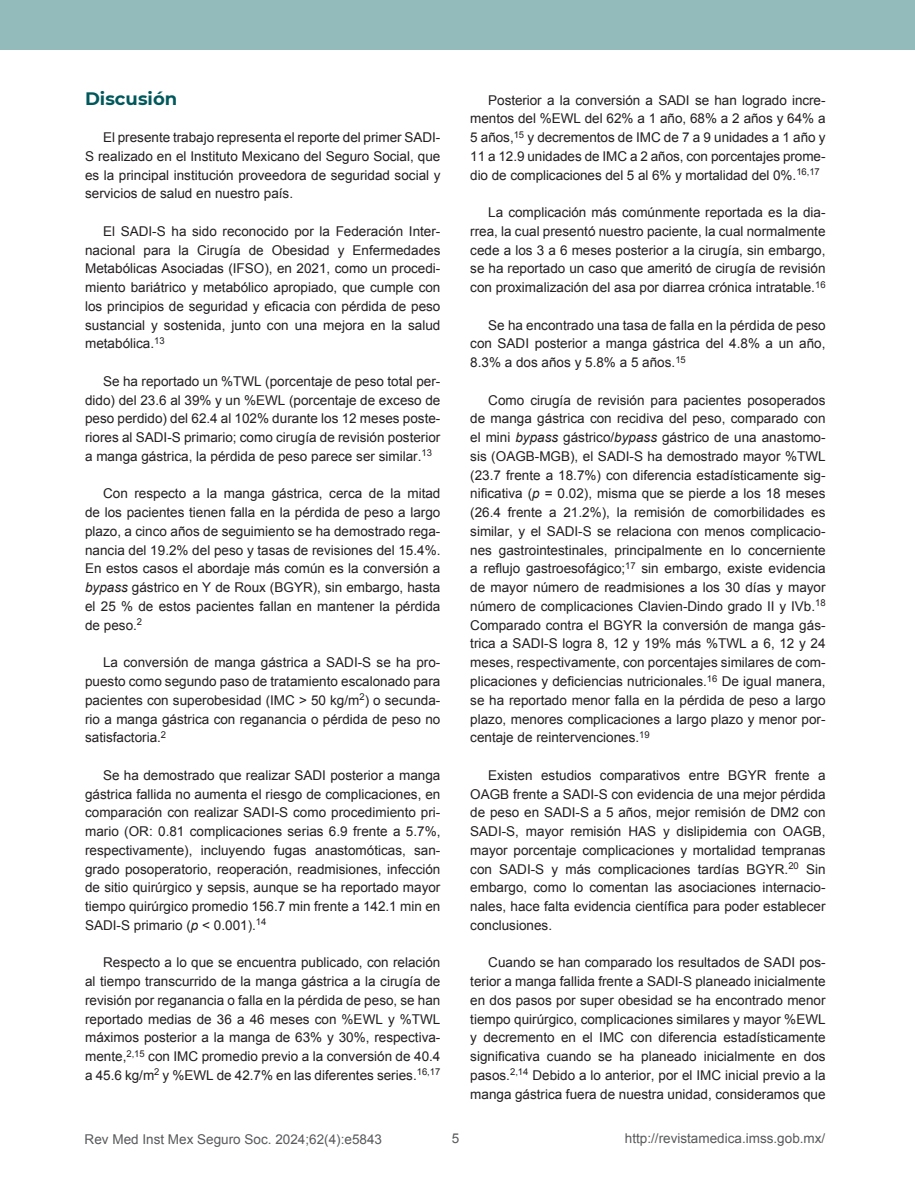
<style>
.page{position:relative;width:915px;height:1191px;background:#fff}
.page>*{position:absolute;margin:0;border:0;box-sizing:border-box;transform-origin:0 0}
.t1{font:700 18px "Montserrat";color:#01585b}
.t2{font:13.5px/18.8px "Arial";color:#231f20;text-align:justify}
.t3{font:13.5px "Arial";color:#58595b}
.s1{font-style:italic}
</style>
<div class="page">
<div style="left:0;top:0;width:914px;height:50px;background:#93bbbb"></div>
<h1 class="t1" style="left:85px;top:85px;width:94px">Discusión</h1>
<p class="t2" style="left:85px;top:128px;width:357px;text-indent:18px">El presente trabajo representa el reporte del primer SADI-S realizado en el Instituto Mexicano del Seguro Social, que es la principal institución proveedora de seguridad social y servicios de salud en nuestro país.</p>
<p class="t2" style="left:85px;top:222px;width:357px;text-indent:18px">El SADI-S ha sido reconocido por la Federación Inter&shy;nacional para la Cirugía de Obesidad y Enfermedades Metabólicas Asociadas (IFSO), en 2021, como un procedi&shy;miento bariátrico y metabólico apropiado, que cumple con los principios de seguridad y eficacia con pérdida de peso sustancial y sostenida, junto con una mejora en la salud metabólica.<sup>13</sup></p>
<p class="t2" style="left:85px;top:372px;width:357px;text-indent:18px">Se ha reportado un %TWL (porcentaje de peso total per&shy;dido) del 23.6 al 39% y un %EWL (porcentaje de exceso de peso perdido) del 62.4 al 102% durante los 12 meses poste&shy;riores al SADI-S primario; como cirugía de revisión posterior a manga gástrica, la pérdida de peso parece ser similar.<sup>13</sup></p>
<p class="t2" style="left:85px;top:484px;width:357px;text-indent:18px">Con respecto a la manga gástrica, cerca de la mitad de los pacientes tienen falla en la pérdida de peso a largo plazo, a cinco años de seguimiento se ha demostrado rega&shy;nancia del 19.2% del peso y tasas de revisiones del 15.4%.<br>En estos casos el abordaje más común es la conversión a <span class="s1">bypass</span> gástrico en Y de Roux (BGYR), sin embargo, hasta el 25 % de estos pacientes fallan en mantener la pérdida de peso.<sup>2</sup></p>
<p class="t2" style="left:85px;top:653px;width:357px;text-indent:18px">La conversión de manga gástrica a SADI-S se ha pro&shy;puesto como segundo paso de tratamiento escalonado para pacientes con superobesidad (IMC &gt; 50 kg/m<sup>2</sup>) o secunda&shy;rio a manga gástrica con reganancia o pérdida de peso no satisfactoria.<sup>2</sup></p>
<p class="t2" style="left:85px;top:766px;width:357px;text-indent:18px">Se ha demostrado que realizar SADI posterior a manga gástrica fallida no aumenta el riesgo de complicaciones, en comparación con realizar SADI-S como procedimiento pri&shy;mario (OR: 0.81 complicaciones serias 6.9 frente a 5.7%, respectivamente), incluyendo fugas anastomóticas, san&shy;grado posoperatorio, reoperación, readmisiones, infección de sitio quirúrgico y sepsis, aunque se ha reportado mayor tiempo quirúrgico promedio 156.7 min frente a 142.1 min en SADI-S primario (<span class="s1">p</span> &lt; 0.001).<sup>14</sup></p>
<p class="t2" style="left:85px;top:953px;width:357px;text-indent:18px">Respecto a lo que se encuentra publicado, con relación al tiempo transcurrido de la manga gástrica a la cirugía de revisión por reganancia o falla en la pérdida de peso, se han reportado medias de 36 a 46 meses con %EWL y %TWL máximos posterior a la manga de 63% y 30%, respectiva&shy;mente,<sup>2,15</sup> con IMC promedio previo a la conversión de 40.4 a 45.6 kg/m<sup>2</sup> y %EWL de 42.7% en las diferentes series.<sup>16,17</sup></p>
<p class="t2" style="left:470px;top:91px;width:357px;text-indent:18px">Posterior a la conversión a SADI se han logrado incre&shy;mentos del %EWL del 62% a 1 año, 68% a 2 años y 64% a 5 años,<sup>15</sup> y decrementos de IMC de 7 a 9 unidades a 1 año y 11 a 12.9 unidades de IMC a 2 años, con porcentajes prome&shy;dio de complicaciones del 5 al 6% y mortalidad del 0%.<sup>16,17</sup></p>
<p class="t2" style="left:470px;top:203px;width:357px;text-indent:18px">La complicación más comúnmente reportada es la dia&shy;rrea, la cual presentó nuestro paciente, la cual normalmente cede a los 3 a 6 meses posterior a la cirugía, sin embargo, se ha reportado un caso que ameritó de cirugía de revisión con proximalización del asa por diarrea crónica intratable.<sup>16</sup></p>
<p class="t2" style="left:470px;top:316px;width:357px;text-indent:18px">Se ha encontrado una tasa de falla en la pérdida de peso con SADI posterior a manga gástrica del 4.8% a un año, 8.3% a dos años y 5.8% a 5 años.<sup>15</sup></p>
<p class="t2" style="left:470px;top:391px;width:357px;text-indent:18px">Como cirugía de revisión para pacientes posoperados de manga gástrica con recidiva del peso, comparado con el mini <span class="s1">bypass</span> gástrico/<span class="s1">bypass</span> gástrico de una anastomo&shy;sis (OAGB-MGB), el SADI-S ha demostrado mayor %TWL (23.7 frente a 18.7%) con diferencia estadísticamente sig&shy;nificativa (<span class="s1">p</span> = 0.02), misma que se pierde a los 18 meses (26.4 frente a 21.2%), la remisión de comorbilidades es similar, y el SADI-S se relaciona con menos complicacio&shy;nes gastrointestinales, principalmente en lo concerniente a reflujo gastroesofágico;<sup>17</sup> sin embargo, existe evidencia de mayor número de readmisiones a los 30 días y mayor número de complicaciones Clavien-Dindo grado II y IVb.<sup>18<br></sup>Comparado contra el BGYR la conversión de manga gás&shy;trica a SADI-S logra 8, 12 y 19% más %TWL a 6, 12 y 24 meses, respectivamente, con porcentajes similares de com&shy;plicaciones y deficiencias nutricionales.<sup>16</sup> De igual manera, se ha reportado menor falla en la pérdida de peso a largo plazo, menores complicaciones a largo plazo y menor por&shy;centaje de reintervenciones.<sup>19</sup></p>
<p class="t2" style="left:470px;top:766px;width:357px;text-indent:18px">Existen estudios comparativos entre BGYR frente a OAGB frente a SADI-S con evidencia de una mejor pérdida de peso en SADI-S a 5 años, mejor remisión de DM2 con SADI-S, mayor remisión HAS y dislipidemia con OAGB, mayor porcentaje complicaciones y mortalidad tempranas con SADI-S y más complicaciones tardías BGYR.<sup>20</sup> Sin embargo, como lo comentan las asociaciones internacio&shy;nales, hace falta evidencia científica para poder establecer conclusiones.</p>
<p class="t2" style="left:470px;top:953px;width:357px;text-indent:18px">Cuando se han comparado los resultados de SADI pos&shy;terior a manga fallida frente a SADI-S planeado inicialmente en dos pasos por super obesidad se ha encontrado menor tiempo quirúrgico, complicaciones similares y mayor %EWL y decremento en el IMC con diferencia estadísticamente significativa cuando se ha planeado inicialmente en dos pasos.<sup>2,14</sup> Debido a lo anterior, por el IMC inicial previo a la manga gástrica fuera de nuestra unidad, consideramos que</p>
<p class="t3" style="left:85px;top:1130px;width:299px">Rev Med Inst Mex Seguro Soc. 2024;62(4):e5843</p>
<p class="t3" style="left:451px;top:1129px;width:9px">5</p>
<p class="t3" style="left:624px;top:1129px;width:202px">http://revistamedica.imss.gob.mx/</p>
</div>
